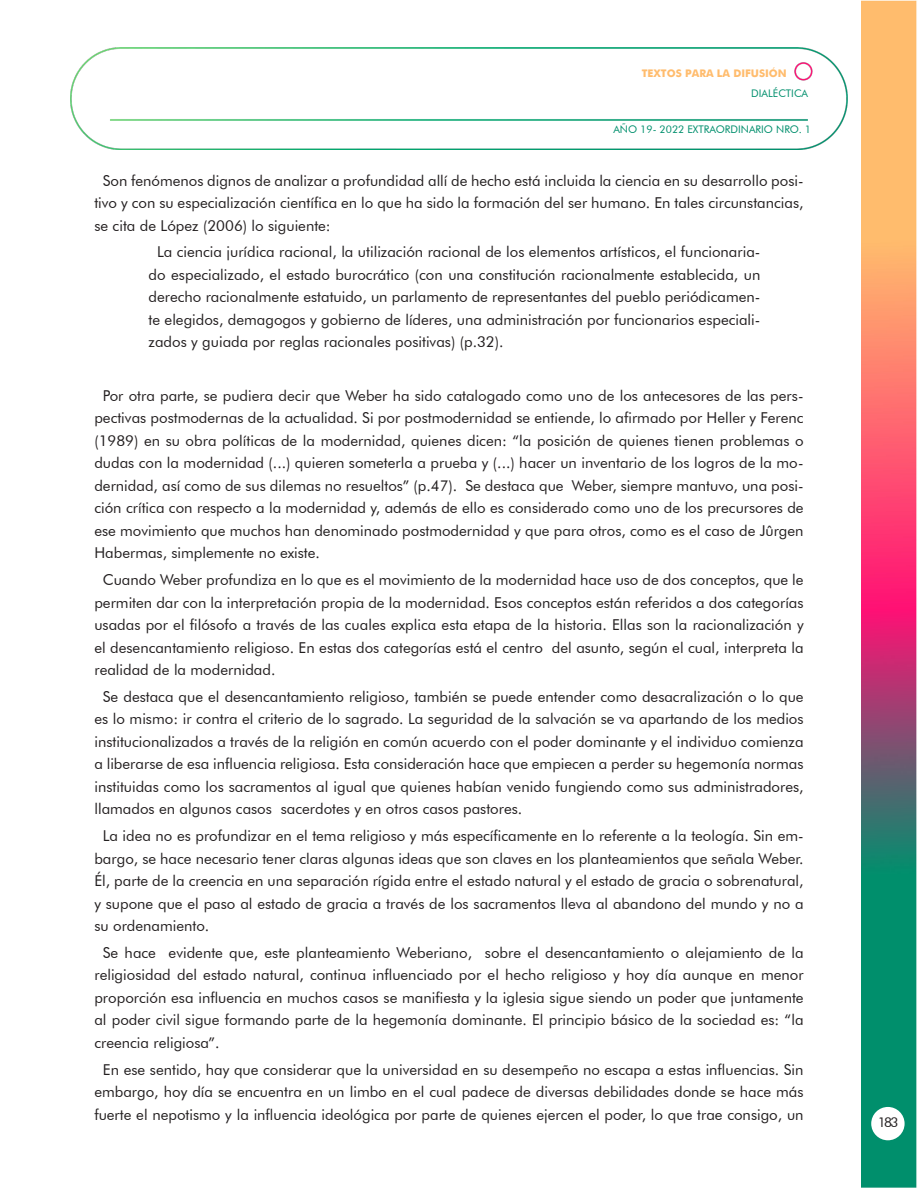
<style>
.page{position:relative;width:918px;height:1188px;background:#fff}
.page>*{position:absolute;margin:0;border:0;box-sizing:border-box;transform-origin:0 0}
.t1{font:15px/22.5px "Futura BT";color:#231f20;text-align:justify}
.t2{font:13.5px "Futura BT";color:#231f20}
.t3{font:10.5px "Futura BT";color:#008f6d}
.t4{font:700 10.5px "Futura";color:#ffbc6d}
</style>
<div class="page">
<img style="left:861px;top:0;width:56px;height:1188px">
<img style="left:71px;top:48px;width:776px;height:102px">
<div style="left:871px;top:1107px;width:34px;height:33px;background:#fff;border-radius:50%"></div>
<p class="t4" style="left:642px;top:66px;width:147px">TEXTOS PARA LA DIFUSIÓN</p>
<p class="t3" style="left:751px;top:87px;width:58px">DIALÉCTICA</p>
<p class="t3" style="left:613px;top:123px;width:199px">AÑO 19- 2022 EXTRAORDINARIO NRO. 1</p>
<p class="t1" style="left:94px;top:169px;width:711px;text-indent:9px">Son fenómenos dignos de analizar a profundidad allí de hecho está incluida la ciencia en su desarrollo posi&shy;tivo y con su especialización científica en lo que ha sido la formación del ser humano. En tales circunstancias, se cita de López (2006) lo siguiente:</p>
<p class="t1" style="left:149px;top:241px;width:613px;text-indent:9px">La ciencia jurídica racional, la utilización racional de los elementos artísticos, el funcionaria&shy;do especializado, el estado burocrático (con una constitución racionalmente establecida, un derecho racionalmente estatuido, un parlamento de representantes del pueblo periódicamen&shy;te elegidos, demagogos y gobierno de líderes, una administración por funcionarios especiali&shy;zados y guiada por reglas racionales positivas) (p.32).</p>
<p class="t1" style="left:94px;top:384px;width:711px;text-indent:9px">Por otra parte, se pudiera decir que Weber ha sido catalogado como uno de los antecesores de las pers&shy;pectivas postmodernas de la actualidad. Si por postmodernidad se entiende, lo afirmado por Heller y Ferenc (1989) en su obra políticas de la modernidad, quienes dicen: “la posición de quienes tienen problemas o dudas con la modernidad (...) quieren someterla a prueba y (...) hacer un inventario de los logros de la mo&shy;dernidad, así como de sus dilemas no resueltos” (p.47). Se destaca que Weber, siempre mantuvo, una posi&shy;ción crítica con respecto a la modernidad y, además de ello es considerado como uno de los precursores de ese movimiento que muchos han denominado postmodernidad y que para otros, como es el caso de Jûrgen Habermas, simplemente no existe.</p>
<p class="t1" style="left:94px;top:569px;width:711px;text-indent:9px">Cuando Weber profundiza en lo que es el movimiento de la modernidad hace uso de dos conceptos, que le permiten dar con la interpretación propia de la modernidad. Esos conceptos están referidos a dos categorías usadas por el filósofo a través de las cuales explica esta etapa de la historia. Ellas son la racionalización y el desencantamiento religioso. En estas dos categorías está el centro del asunto, según el cual, interpreta la realidad de la modernidad.</p>
<p class="t1" style="left:94px;top:685px;width:711px;text-indent:9px">Se destaca que el desencantamiento religioso, también se puede entender como desacralización o lo que es lo mismo: ir contra el criterio de lo sagrado. La seguridad de la salvación se va apartando de los medios institucionalizados a través de la religión en común acuerdo con el poder dominante y el individuo comienza a liberarse de esa influencia religiosa. Esta consideración hace que empiecen a perder su hegemonía normas instituidas como los sacramentos al igual que quienes habían venido fungiendo como sus administradores, llamados en algunos casos sacerdotes y en otros casos pastores.</p>
<p class="t1" style="left:94px;top:825px;width:711px;text-indent:9px">La idea no es profundizar en el tema religioso y más específicamente en lo referente a la teología. Sin em&shy;bargo, se hace necesario tener claras algunas ideas que son claves en los planteamientos que señala Weber.<br>Él, parte de la creencia en una separación rígida entre el estado natural y el estado de gracia o sobrenatural, y supone que el paso al estado de gracia a través de los sacramentos lleva al abandono del mundo y no a su ordenamiento.</p>
<p class="t1" style="left:94px;top:941px;width:711px;text-indent:9px">Se hace evidente que, este planteamiento Weberiano, sobre el desencantamiento o alejamiento de la religiosidad del estado natural, continua influenciado por el hecho religioso y hoy día aunque en menor proporción esa influencia en muchos casos se manifiesta y la iglesia sigue siendo un poder que juntamente al poder civil sigue formando parte de la hegemonía dominante. El principio básico de la sociedad es: “la creencia religiosa”.</p>
<p class="t1" style="left:94px;top:1058px;width:711px;text-align:center">En ese sentido, hay que considerar que la universidad en su desempeño no escapa a estas influencias. Sin embargo, hoy día se encuentra en un limbo en el cual padece de diversas debilidades donde se hace más fuerte el nepotismo y la influencia ideológica por parte de quienes ejercen el poder, lo que trae consigo, un</p>
<p class="t2" style="left:878px;top:1114px;width:22px">183</p>
</div>
